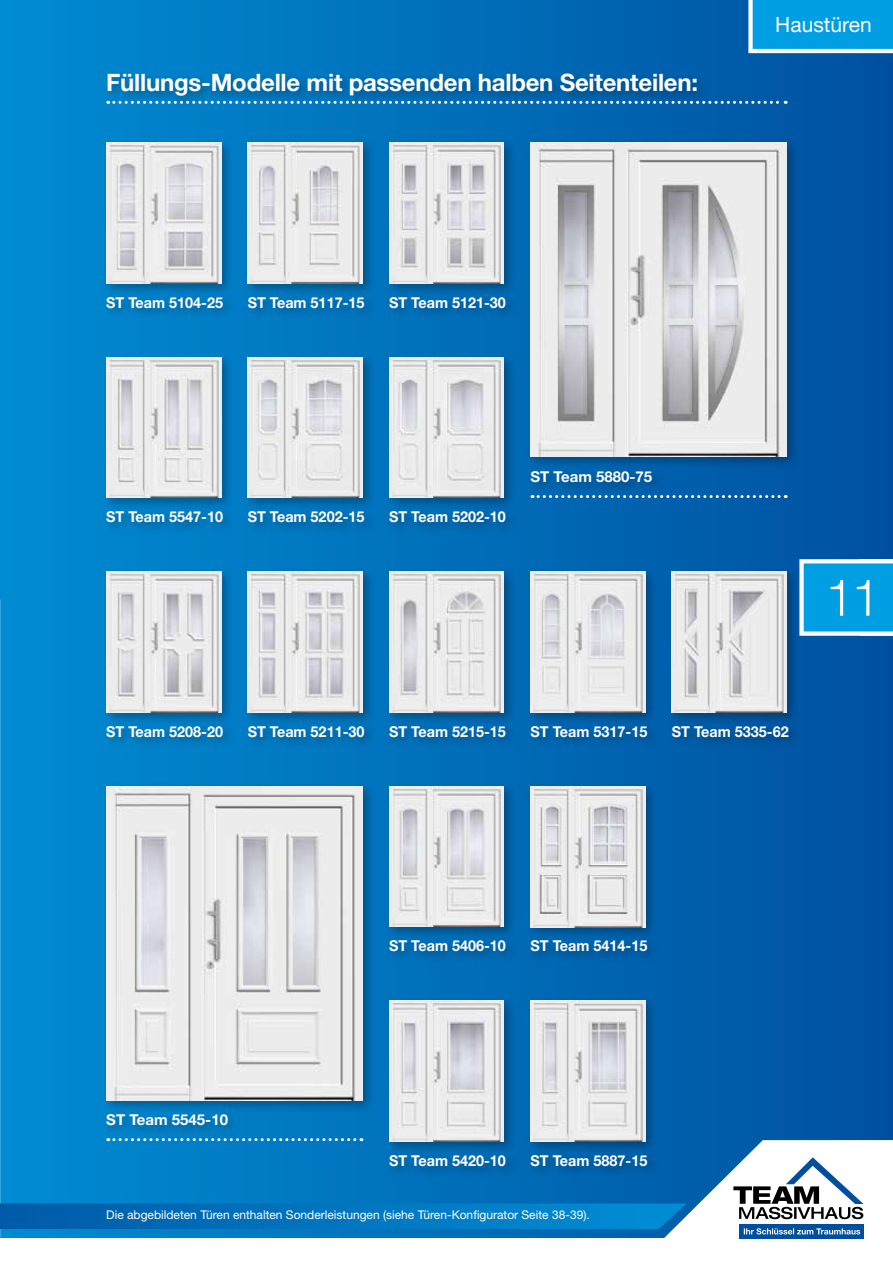
<style>
.page{position:relative;width:893px;height:1263px;background:#fff}
.page>*{position:absolute;margin:0;border:0;box-sizing:border-box;transform-origin:0 0}
.t1{font:300 51px "Helvetica Neue LT Pro";color:#fff}
.t2{font:700 24px "Helvetica Neue LT Pro";letter-spacing:-.01em;color:#fff}
.t3{font:21px "Helvetica Neue LT Pro";color:#fff}
.t4{font:700 15px "Helvetica Neue LT Pro";color:#fff;scale:.96 1}
.t5{font:700 15px "Helvetica Neue LT Pro";color:#fff}
.t6{font:12px "Helvetica Neue LT Pro";color:#fff}
</style>
<div class="page">
<div style="left:0;top:0;width:893px;height:1237px;background:linear-gradient(to right,#008cd3,#0051a0)"></div>
<svg style="left:746px;top:0;width:147px;height:55px;background:#19a4e2"></svg>
<img style="left:0;top:0;width:1px;height:595px">
<hr style="left:0;top:559px;width:1px;height:36px;background:#000">
<div style="left:102px;top:292px;width:134px;height:29px;background:#000;opacity:.3"></div>
<div style="left:102px;top:138px;width:132px;height:159px;background:#000;opacity:.3"></div>
<img style="left:106px;top:143px;width:115px;height:140px">
<div style="left:668px;top:721px;width:133px;height:29px;background:#0056a0"></div>
<div style="left:667px;top:567px;width:133px;height:159px;background:#000;opacity:.3"></div>
<img style="left:672px;top:572px;width:115px;height:141px">
<div style="left:385px;top:721px;width:134px;height:29px;background:#0069b0"></div>
<div style="left:384px;top:567px;width:133px;height:159px;background:#000;opacity:.3"></div>
<img style="left:389px;top:572px;width:115px;height:141px">
<div style="left:244px;top:292px;width:133px;height:29px;background:#0072b9"></div>
<div style="left:243px;top:138px;width:133px;height:159px;background:#000;opacity:.3"></div>
<img style="left:248px;top:143px;width:114px;height:140px">
<div style="left:385px;top:292px;width:134px;height:29px;background:#0069b1"></div>
<div style="left:384px;top:138px;width:133px;height:159px;background:#000;opacity:.3"></div>
<img style="left:389px;top:143px;width:115px;height:140px">
<div style="left:527px;top:721px;width:133px;height:28px;background:#005fa8"></div>
<div style="left:526px;top:567px;width:133px;height:159px;background:#000;opacity:.3"></div>
<img style="left:530px;top:572px;width:115px;height:141px">
<div style="left:102px;top:721px;width:134px;height:29px;background:#000;opacity:.3"></div>
<div style="left:102px;top:567px;width:132px;height:159px;background:#000;opacity:.3"></div>
<img style="left:106px;top:572px;width:115px;height:141px">
<div style="left:244px;top:506px;width:133px;height:30px;background:#000;opacity:.3"></div>
<div style="left:243px;top:352px;width:133px;height:159px;background:#000;opacity:.3"></div>
<img style="left:248px;top:357px;width:114px;height:141px">
<div style="left:244px;top:721px;width:133px;height:29px;background:#0072b8"></div>
<div style="left:243px;top:567px;width:133px;height:159px;background:#000;opacity:.3"></div>
<img style="left:248px;top:572px;width:114px;height:141px">
<div style="left:385px;top:506px;width:134px;height:30px;background:#000;opacity:.3"></div>
<div style="left:384px;top:352px;width:133px;height:159px;background:#000;opacity:.3"></div>
<img style="left:389px;top:357px;width:115px;height:141px">
<div style="left:385px;top:935px;width:134px;height:29px;background:#0069b0"></div>
<div style="left:384px;top:781px;width:133px;height:159px;background:#000;opacity:.3"></div>
<img style="left:389px;top:786px;width:115px;height:141px">
<div style="left:527px;top:935px;width:133px;height:29px;background:#0060a9"></div>
<div style="left:526px;top:782px;width:133px;height:158px;background:#000;opacity:.3"></div>
<img style="left:530px;top:786px;width:115px;height:141px">
<div style="left:384px;top:996px;width:133px;height:159px;background:#000;opacity:.3"></div>
<img style="left:389px;top:1001px;width:115px;height:137px">
<div style="left:526px;top:996px;width:133px;height:159px;background:#000;opacity:.3"></div>
<img style="left:530px;top:1001px;width:115px;height:137px">
<div style="left:102px;top:506px;width:134px;height:29px;background:#000;opacity:.3"></div>
<div style="left:102px;top:352px;width:132px;height:159px;background:#000;opacity:.3"></div>
<img style="left:106px;top:357px;width:115px;height:141px">
<div style="left:103px;top:69px;width:607px;height:39px;background:#000;opacity:.3"></div>
<svg style="left:108px;top:101px;width:678px;height:3px"></svg>
<div style="left:526px;top:137px;width:274px;height:333px;background:#000;opacity:.3"></div>
<img style="left:530px;top:142px;width:257px;height:314px">
<svg style="left:532px;top:495px;width:254px;height:3px"></svg>
<div style="left:527px;top:466px;width:138px;height:29px;background:#000;opacity:.3"></div>
<svg style="left:799px;top:559px;width:94px;height:77px;background:#26ace6"></svg>
<div style="left:102px;top:782px;width:274px;height:332px;background:#000;opacity:.3"></div>
<img style="left:106px;top:786px;width:256px;height:315px">
<svg style="left:0;top:1138px;width:893px;height:101px"></svg>
<div style="left:102px;top:1109px;width:139px;height:29px;background:#000;opacity:.3"></div>
<h2 class="t2" style="left:106px;top:67px;width:593px">Füllungs-Modelle mit passenden halben Seitenteilen:</h2>
<h3 class="t3" style="left:775px;top:12px;width:98px">Haustüren</h3>
<p class="t4" style="left:106px;top:293px;width:123px">ST Team 5104-25</p>
<p class="t4" style="left:248px;top:293px;width:123px">ST Team 5117-15</p>
<p class="t4" style="left:389px;top:293px;width:123px">ST Team 5121-30</p>
<p class="t4" style="left:106px;top:507px;width:123px">ST Team 5547-10</p>
<p class="t4" style="left:248px;top:507px;width:123px">ST Team 5202-15</p>
<p class="t4" style="left:389px;top:507px;width:123px">ST Team 5202-10</p>
<p class="t5" style="left:530px;top:467px;width:123px">ST Team 5880-75</p>
<h1 class="t1" style="left:825px;top:566px;width:56px">11</h1>
<p class="t4" style="left:106px;top:722px;width:123px">ST Team 5208-20</p>
<p class="t4" style="left:530px;top:722px;width:123px">ST Team 5317-15</p>
<p class="t4" style="left:248px;top:722px;width:123px">ST Team 5211-30</p>
<p class="t4" style="left:389px;top:722px;width:123px">ST Team 5215-15</p>
<p class="t4" style="left:672px;top:722px;width:123px">ST Team 5335-62</p>
<p class="t5" style="left:106px;top:1110px;width:123px">ST Team 5545-10</p>
<p class="t4" style="left:389px;top:936px;width:123px">ST Team 5406-10</p>
<p class="t4" style="left:530px;top:936px;width:123px">ST Team 5414-15</p>
<p class="t4" style="left:389px;top:1151px;width:123px">ST Team 5420-10</p>
<p class="t4" style="left:530px;top:1151px;width:123px">ST Team 5887-15</p>
<p class="t6" style="left:106px;top:1207px;width:485px">Die abgebildeten Türen enthalten Sonderleistungen (siehe Türen-Konfigurator Seite 38-39).</p>
</div>
